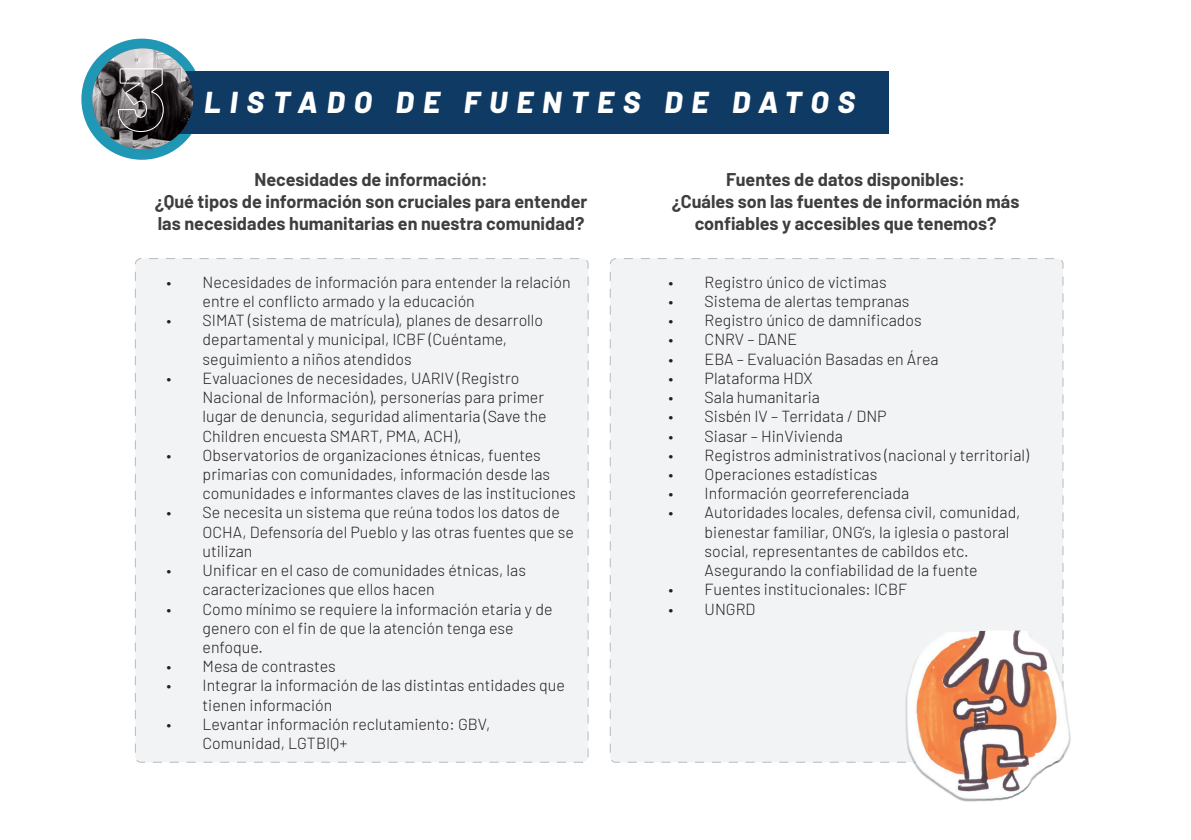
<style>
.page{position:relative;width:1191px;height:840px;background:#fff}
.page>*{position:absolute;margin:0;border:0;box-sizing:border-box;transform-origin:0 0}
.t1{font:italic 800 30.2px "Barlow";letter-spacing:.3em;color:#fff}
.t2{font:700 18px/21.6px "Barlow";color:#3e3e3f;text-align:center}
.t3{font:300 16px/19.2px "Barlow";color:#231f20}
</style>
<div class="page">
<div style="left:135px;top:258px;width:453px;height:503px;background:#f2f3f4;border-radius:6px"></div>
<div style="left:610px;top:258px;width:453px;height:503px;background:#f2f3f4;border-radius:6px"></div>
<div style="left:81px;top:39px;width:121px;height:121px;background:#2097b5;border-radius:50%"></div>
<div style="left:136px;top:71px;width:752px;height:63px;background:#0e3a63"></div>
<svg style="left:92px;top:55px;width:8px;height:88px"></svg>
<img style="left:100px;top:38px;width:96px;height:122px">
<svg style="left:117px;top:67px;width:47px;height:65px;background:#636061"></svg>
<img style="left:844px;top:617px;width:227px;height:185px">
<h1 class="t1" style="left:204px;top:80px;width:652px">LISTADO DE FUENTES DE DATOS</h1>
<p class="t2" style="left:155px;top:167px;width:434px">Necesidades de información:<br>¿Qué tipos de información son cruciales para entender las necesidades humanitarias en nuestra comunidad?</p>
<p class="t2" style="left:672px;top:167px;width:349px">Fuentes de datos disponibles:<br>¿Cuáles son las fuentes de información más confiables y accesibles que tenemos?</p>
<p class="t3" style="left:202px;top:271px;width:370px;text-indent:-36px">• Necesidades de información para entender la relación entre el conflicto armado y la educación</p>
<p class="t3" style="left:202px;top:309px;width:342px;text-indent:-36px">• SIMAT (sistema de matrícula), planes de desarrollo departamental y municipal, ICBF (Cuéntame, seguimiento a niños atendidos</p>
<p class="t3" style="left:202px;top:367px;width:345px;text-indent:-36px">• Evaluaciones de necesidades, UARIV (Registro Nacional de Información), personerías para primer lugar de denuncia, seguridad alimentaria (Save the Children encuesta SMART, PMA, ACH),</p>
<p class="t3" style="left:202px;top:444px;width:374px;text-indent:-36px">• Observatorios de organizaciones étnicas, fuentes primarias con comunidades, información desde las comunidades e informantes claves de las instituciones</p>
<p class="t3" style="left:202px;top:501px;width:373px;text-indent:-36px">• Se necesita un sistema que reúna todos los datos de<br>OCHA, Defensoría del Pueblo y las otras fuentes que se utilizan</p>
<p class="t3" style="left:202px;top:559px;width:325px;text-indent:-36px">• Unificar en el caso de comunidades étnicas, las caracterizaciones que ellos hacen</p>
<p class="t3" style="left:202px;top:597px;width:351px;text-indent:-36px">• Como mínimo se requiere la información etaria y de genero con el fin de que la atención tenga ese enfoque.</p>
<p class="t3" style="left:166px;top:655px;width:171px">• Mesa de contrastes</p>
<p class="t3" style="left:202px;top:674px;width:364px;text-indent:-36px">• Integrar la información de las distintas entidades que tienen información</p>
<p class="t3" style="left:202px;top:713px;width:289px;text-indent:-36px">• Levantar información reclutamiento: GBV,<br>Comunidad, LGTBIQ+</p>
<p class="t3" style="left:668px;top:271px;width:219px">• Registro único de victimas</p>
<p class="t3" style="left:668px;top:290px;width:242px">• Sistema de alertas tempranas</p>
<p class="t3" style="left:668px;top:309px;width:254px">• Registro único de damnificados</p>
<p class="t3" style="left:668px;top:329px;width:130px">• CNRV – DANE</p>
<p class="t3" style="left:668px;top:348px;width:271px">• EBA – Evaluación Basadas en Área</p>
<p class="t3" style="left:668px;top:367px;width:146px">• Plataforma HDX</p>
<p class="t3" style="left:668px;top:386px;width:153px">• Sala humanitaria</p>
<p class="t3" style="left:668px;top:405px;width:219px">• Sisbén IV – Terridata / DNP</p>
<p class="t3" style="left:668px;top:425px;width:176px">• Siasar – HinVivienda</p>
<p class="t3" style="left:668px;top:444px;width:362px">• Registros administrativos (nacional y territorial)</p>
<p class="t3" style="left:668px;top:463px;width:210px">• Operaciones estadísticas</p>
<p class="t3" style="left:668px;top:482px;width:242px">• Información georreferenciada</p>
<p class="t3" style="left:704px;top:501px;width:317px;text-indent:-36px">• Autoridades locales, defensa civil, comunidad, bienestar familiar, ONG’s, la iglesia o pastoral social, representantes de cabildos etc.<br>Asegurando la confiabilidad de la fuente</p>
<p class="t3" style="left:668px;top:578px;width:240px">• Fuentes institucionales: ICBF</p>
<p class="t3" style="left:668px;top:597px;width:88px">• UNGRD</p>
</div>
